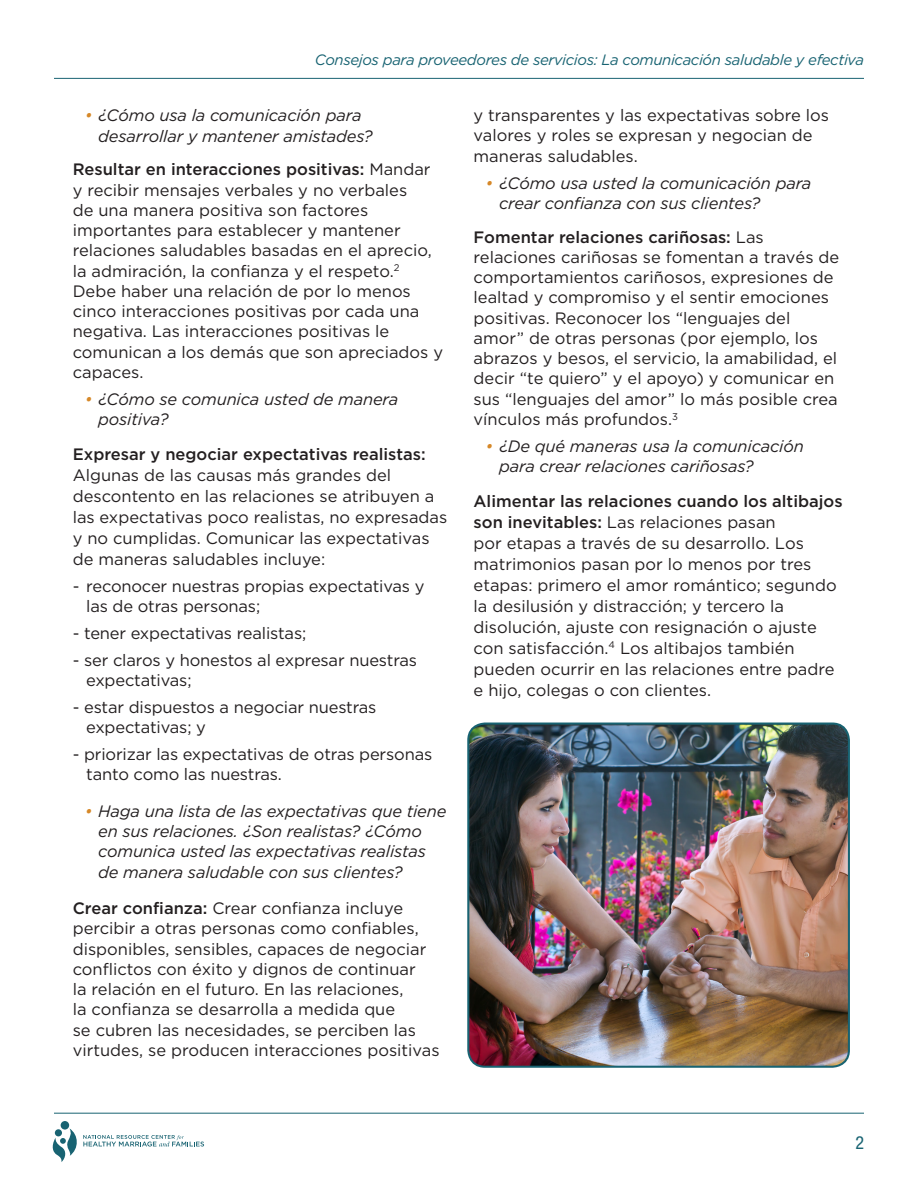
<style>
.page{position:relative;width:918px;height:1188px;background:#fff}
.page>*{position:absolute;margin:0;border:0;box-sizing:border-box;transform-origin:0 0}
.t1{font:condensed 18px "Helvetica Neue";color:#186372}
.t2{font:16.5px/20.2px "Gotham";color:#231f20}
.t3{font:italic 16.5px/20.2px "Gotham";letter-spacing:-.01em;color:#231f20}
.t4{font:italic 15px "Gotham";letter-spacing:-.025em;color:#186372}
.s1{color:#d68828}
.s2{font-weight:500}
</style>
<div class="page">
<div style="left:61px;top:1121px;width:8px;height:9px;background:#186372;border-radius:50%"></div>
<svg style="left:53px;top:1128px;width:151px;height:34px"></svg>
<hr style="left:54px;top:1113px;width:810px;height:1px;background:#186372">
<hr style="left:54px;top:78px;width:810px;height:1px;background:#186372">
<img style="left:468px;top:724px;width:381px;height:343px">
<div style="left:467px;top:723px;width:383px;height:345px;border:2px solid #186372;border-radius:17px"></div>
<p class="t4" style="left:315px;top:52px;width:551px">Consejos para proveedores de servicios: La comunicación saludable y efectiva</p>
<p class="t3" style="left:98px;top:105px;width:276px;text-indent:-13px"><span class="s1">•</span> ¿Cómo usa la comunicación para desarrollar y mantener amistades?</p>
<p class="t2" style="left:73px;top:159px;width:372px"><span class="s2">Resultar en interacciones positivas:</span> Mandar y recibir mensajes verbales y no verbales<br>de una manera positiva son factores importantes para establecer y mantener relaciones saludables basadas en el aprecio, la admiración, la confianza y el respeto.<sup>2<br></sup>Debe haber una relación de por lo menos cinco interacciones positivas por cada una negativa. Las interacciones positivas le comunican a los demás que son apreciados y capaces.</p>
<p class="t3" style="left:98px;top:389px;width:302px;text-indent:-13px"><span class="s1">•</span> ¿Cómo se comunica usted de manera positiva?</p>
<p class="t2" style="left:73px;top:443px;width:376px;line-height:21px"><span class="s2">Expresar y negociar expectativas realistas:<br></span>Algunas de las causas más grandes del descontento en las relaciones se atribuyen a las expectativas poco realistas, no expresadas y no cumplidas. Comunicar las expectativas de maneras saludables incluye:</p>
<p class="t2" style="left:86px;top:575px;width:340px;text-indent:-13px">- reconocer nuestras propias expectativas y las de otras personas;</p>
<p class="t2" style="left:73px;top:623px;width:235px">- tener expectativas realistas;</p>
<p class="t2" style="left:86px;top:650px;width:332px;text-indent:-13px">- ser claros y honestos al expresar nuestras expectativas;</p>
<p class="t2" style="left:86px;top:697px;width:292px;text-indent:-13px">- estar dispuestos a negociar nuestras expectativas; y</p>
<p class="t2" style="left:86px;top:744px;width:348px;text-indent:-13px">- priorizar las expectativas de otras personas tanto como las nuestras.</p>
<p class="t3" style="left:98px;top:801px;width:350px;text-indent:-13px"><span class="s1">•</span> Haga una lista de las expectativas que tiene en sus relaciones. ¿Son realistas? ¿Cómo comunica usted las expectativas realistas de manera saludable con sus clientes?</p>
<p class="t2" style="left:73px;top:898px;width:368px"><span class="s2">Crear confianza:</span> Crear confianza incluye percibir a otras personas como confiables, disponibles, sensibles, capaces de negociar conflictos con éxito y dignos de continuar<br>la relación en el futuro. En las relaciones,<br>la confianza se desarrolla a medida que<br>se cubren las necesidades, se perciben las virtudes, se producen interacciones positivas</p>
<p class="t2" style="left:474px;top:105px;width:357px">y transparentes y las expectativas sobre los valores y roles se expresan y negocian de maneras saludables.</p>
<p class="t3" style="left:499px;top:173px;width:314px;text-indent:-13px"><span class="s1">•</span> ¿Cómo usa usted la comunicación para crear confianza con sus clientes?</p>
<p class="t2" style="left:474px;top:226px;width:367px"><span class="s2">Fomentar relaciones cariñosas:</span> Las relaciones cariñosas se fomentan a través de comportamientos cariñosos, expresiones de lealtad y compromiso y el sentir emociones positivas. Reconocer los “lenguajes del amor” de otras personas (por ejemplo, los abrazos y besos, el servicio, la amabilidad, el decir “te quiero” y el apoyo) y comunicar en sus “lenguajes del amor” lo más posible crea vínculos más profundos.<sup>3</sup></p>
<p class="t3" style="left:499px;top:436px;width:306px;text-indent:-13px"><span class="s1">•</span> ¿De qué maneras usa la comunicación para crear relaciones cariñosas?</p>
<p class="t2" style="left:474px;top:490px;width:371px;line-height:21px"><span class="s2">Alimentar las relaciones cuando los altibajos son inevitables:</span> Las relaciones pasan<br>por etapas a través de su desarrollo. Los matrimonios pasan por lo menos por tres etapas: primero el amor romántico; segundo la desilusión y distracción; y tercero la disolución, ajuste con resignación o ajuste con satisfacción.<sup>4</sup> Los altibajos también pueden ocurrir en las relaciones entre padre e hijo, colegas o con clientes.</p>
<p class="t1" style="left:855px;top:1132px;width:10px">2</p>
</div>
